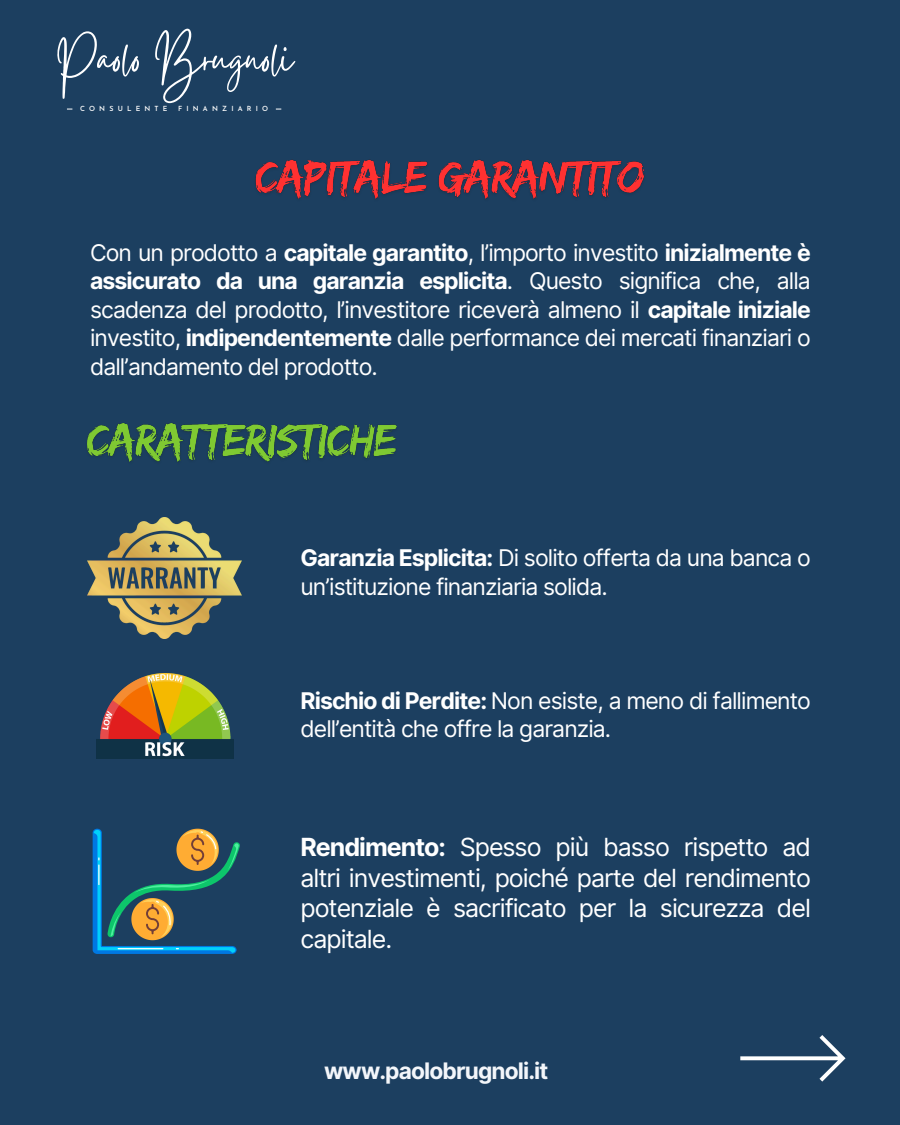
<style>
.page{position:relative;width:900px;height:1125px;background:#1c3f60}
.page>*{position:absolute;margin:0;border:0;box-sizing:border-box;transform-origin:0 0}
.t1{font:54px "Gistesy";color:#fff}
.t2{font:25px/30.8px "Inter";letter-spacing:-.04em;color:#fff;text-align:justify}
.t3{font:23px/28.5px "Inter";letter-spacing:-.04em;color:#fff}
.t4{font:700 22.8px "Inter";letter-spacing:-.04em;color:#f3f6fa}
.t5{font:600 7px "Josefin Sans";letter-spacing:.6em;color:#fff}
.s1{font-weight:700}
</style>
<div class="page">
<svg style="left:740px;top:1035px;width:106px;height:47px"></svg>
<img style="left:87px;top:517px;width:155px;height:122px">
<img style="left:96px;top:674px;width:137px;height:84px">
<svg style="left:93px;top:829px;width:147px;height:125px"></svg>
<img style="left:255px;top:159px;width:390px;height:40px">
<img style="left:87px;top:423px;width:310px;height:39px">
<h1 class="t1" style="left:55px;top:20px;width:239px">Paolo Brugnoli</h1>
<p class="t5" style="left:80px;top:106px;width:89px">CONSULENTE</p>
<p class="t5" style="left:178px;top:106px;width:92px">FINANZIARIO</p>
<p class="t3" style="left:90px;top:238px;width:722px;text-align:justify">Con un prodotto a <span class="s1">capitale garantito</span>, l’importo investito <span class="s1">inizialmente è assicurato da una garanzia esplicita</span>. Questo significa che, alla scadenza del prodotto, l’investitore riceverà almeno il <span class="s1">capitale iniziale </span>investito, <span class="s1">indipendentemente</span> dalle performance dei mercati finanziari o dall’andamento del prodotto.</p>
<h4 class="t3" style="left:301px;top:544px;width:512px"><span class="s1">Garanzia Esplicita:</span> Di solito offerta da una banca o un’istituzione finanziaria solida.</h4>
<h4 class="t3" style="left:301px;top:686px;width:512px"><span class="s1">Rischio di Perdite:</span> Non esiste, a meno di fallimento dell’entità che offre la garanzia.</h4>
<h4 class="t2" style="left:301px;top:831px;width:512px"><span class="s1">Rendimento:</span> Spesso più basso rispetto ad altri investimenti, poiché parte del rendimento potenziale è sacrificato per la sicurezza del capitale.</h4>
<p class="t4" style="left:324px;top:1057px;width:226px">www.paolobrugnoli.it</p>
</div>
